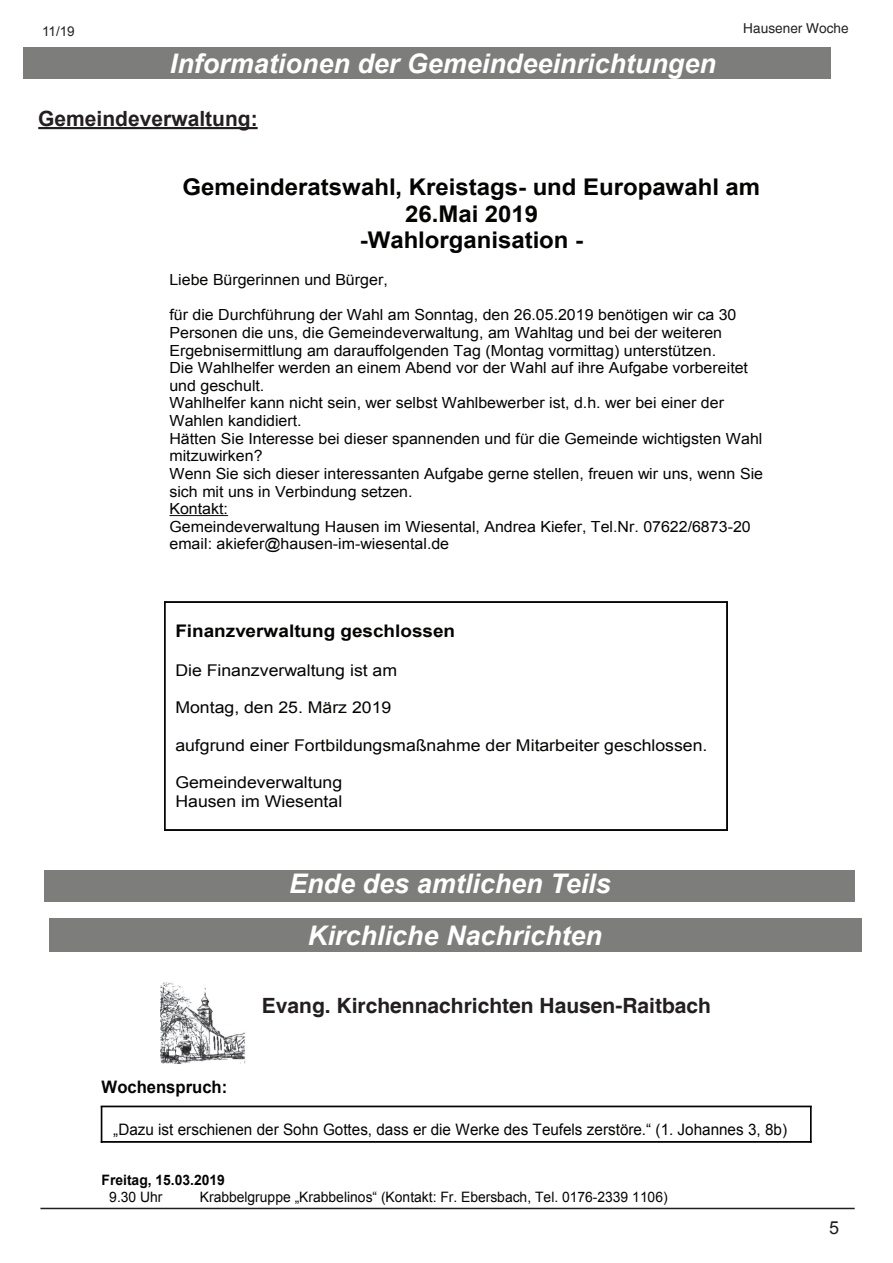
<style>
.page{position:relative;width:893px;height:1263px;background:#fff}
.page>*{position:absolute;margin:0;border:0;box-sizing:border-box;transform-origin:0 0}
.t1{font:italic 700 27px "Arial";color:#fff}
.t2{font:700 22.95px/26.4px "Arial";color:#040503;text-align:center;scale:1.04 1}
.t3{font:700 21px "Helvetica";color:#231f20}
.t4{font:700 21px "Arial";color:#231f20}
.t5{font:18px "Arial";color:#231f20}
.t6{font:700 17.4px "Arial";color:#040503;scale:1.09 1}
.t7{font:700 17.25px "Arial";color:#040503}
.t8{font:16.2px/18.6px "Arial";color:#040503;scale:1.09 1}
.t9{font:15.75px "Arial";color:#040503}
.t10{font:15.3px/17.7px "Arial";color:#040503;scale:1.04 1}
.t11{font:14.4px "Arial";color:#040503}
.t12{font:700 14.4px "Arial";color:#040503}
.t13{font:13.65px "Helvetica";color:#231f20}
.t14{font:13.5px "Arial";color:#231f20}
</style>
<div class="page">
<hr style="left:40px;top:1208px;width:815px;height:1px;background:#231f20">
<div style="left:23px;top:48px;width:807px;height:31px;background:#7d7d7c"></div>
<img style="left:161px;top:982px;width:85px;height:82px">
<div style="left:49px;top:918px;width:812px;height:33px;background:#7d7d7c"></div>
<hr style="left:170px;top:515px;width:58px;height:1px;background:#040503">
<div style="left:164px;top:602px;width:563px;height:1px;border:1px solid #08070b"></div>
<div style="left:164px;top:830px;width:563px;height:1px;border:1px solid #08070b"></div>
<hr style="left:165px;top:602px;width:1px;height:228px;background:#08070b">
<div style="left:164px;top:602px;width:1px;height:228px;border:1px solid #08070b"></div>
<div style="left:727px;top:602px;width:1px;height:228px;border:1px solid #08070b"></div>
<hr style="left:38px;top:127px;width:220px;height:2px;background:#231f20">
<div style="left:45px;top:870px;width:810px;height:32px;background:#7d7d7c"></div>
<div style="left:101px;top:1106px;width:710px;height:1px;border:1px solid #040503"></div>
<div style="left:101px;top:1141px;width:710px;height:1px;border:1px solid #040503"></div>
<div style="left:101px;top:1106px;width:1px;height:36px;border:1px solid #040503"></div>
<div style="left:810px;top:1106px;width:1px;height:36px;border:1px solid #040503"></div>
<p class="t14" style="left:42px;top:23px;width:34px">11/19</p>
<h1 class="t1" style="left:170px;top:45px;width:548px">Informationen der Gemeindeeinrichtungen</h1>
<h3 class="t4" style="left:38px;top:104px;width:221px">Gemeindeverwaltung:</h3>
<p class="t13" style="left:743px;top:20px;width:107px">Hausener Woche</p>
<h2 class="t2" style="left:182px;top:176px;width:557px">Gemeinderatswahl, Kreistags- und Europawahl am<br>26.Mai 2019<br>-Wahlorganisation -</h2>
<p class="t10" style="left:170px;top:272px;width:211px">Liebe Bürgerinnen und Bürger,</p>
<p class="t10" style="left:170px;top:307px;width:572px">für die Durchführung der Wahl am Sonntag, den 26.05.2019 benötigen wir ca 30<br>Personen die uns, die Gemeindeverwaltung, am Wahltag und bei der weiteren Ergebnisermittlung am darauffolgenden Tag (Montag vormittag) unterstützen.<br>Die Wahlhelfer werden an einem Abend vor der Wahl auf ihre Aufgabe vorbereitet und geschult.<br>Wahlhelfer kann nicht sein, wer selbst Wahlbewerber ist, d.h. wer bei einer der Wahlen kandidiert.<br>Hätten Sie Interesse bei dieser spannenden und für die Gemeinde wichtigsten Wahl mitzuwirken?<br>Wenn Sie sich dieser interessanten Aufgabe gerne stellen, freuen wir uns, wenn Sie sich mit uns in Verbindung setzen.<br>Kontakt:<br>Gemeindeverwaltung Hausen im Wiesental, Andrea Kiefer, Tel.Nr. 07622/6873-20 email: akiefer@hausen-im-wiesental.de</p>
<p class="t6" style="left:175px;top:624px;width:258px">Finanzverwaltung geschlossen</p>
<p class="t8" style="left:175px;top:662px;width:205px">Die Finanzverwaltung ist am</p>
<p class="t8" style="left:175px;top:700px;width:200px">Montag, den 25. März 2019</p>
<p class="t8" style="left:175px;top:737px;width:490px">aufgrund einer Fortbildungsmaßnahme der Mitarbeiter geschlossen.</p>
<p class="t8" style="left:175px;top:774px;width:155px">Gemeindeverwaltung<br>Hausen im Wiesental</p>
<h1 class="t1" style="left:289px;top:865px;width:323px">Ende des amtlichen Teils</h1>
<h1 class="t1" style="left:308px;top:917px;width:296px">Kirchliche Nachrichten</h1>
<h3 class="t3" style="left:262px;top:993px;width:451px">Evang. Kirchennachrichten Hausen-Raitbach</h3>
<p class="t7" style="left:102px;top:1080px;width:127px">Wochenspruch:</p>
<p class="t9" style="left:113px;top:1121px;width:675px">„Dazu ist erschienen der Sohn Gottes, dass er die Werke des Teufels zerstöre.“ (1. Johannes 3, 8b)</p>
<p class="t12" style="left:102px;top:1175px;width:125px">Freitag, 15.03.2019</p>
<p class="t11" style="left:109px;top:1189px;width:55px">9.30 Uhr</p>
<p class="t11" style="left:200px;top:1189px;width:469px">Krabbelgruppe „Krabbelinos“ (Kontakt: Fr. Ebersbach, Tel. 0176-2339 1106)</p>
<p class="t5" style="left:829px;top:1215px;width:12px">5</p>
</div>
